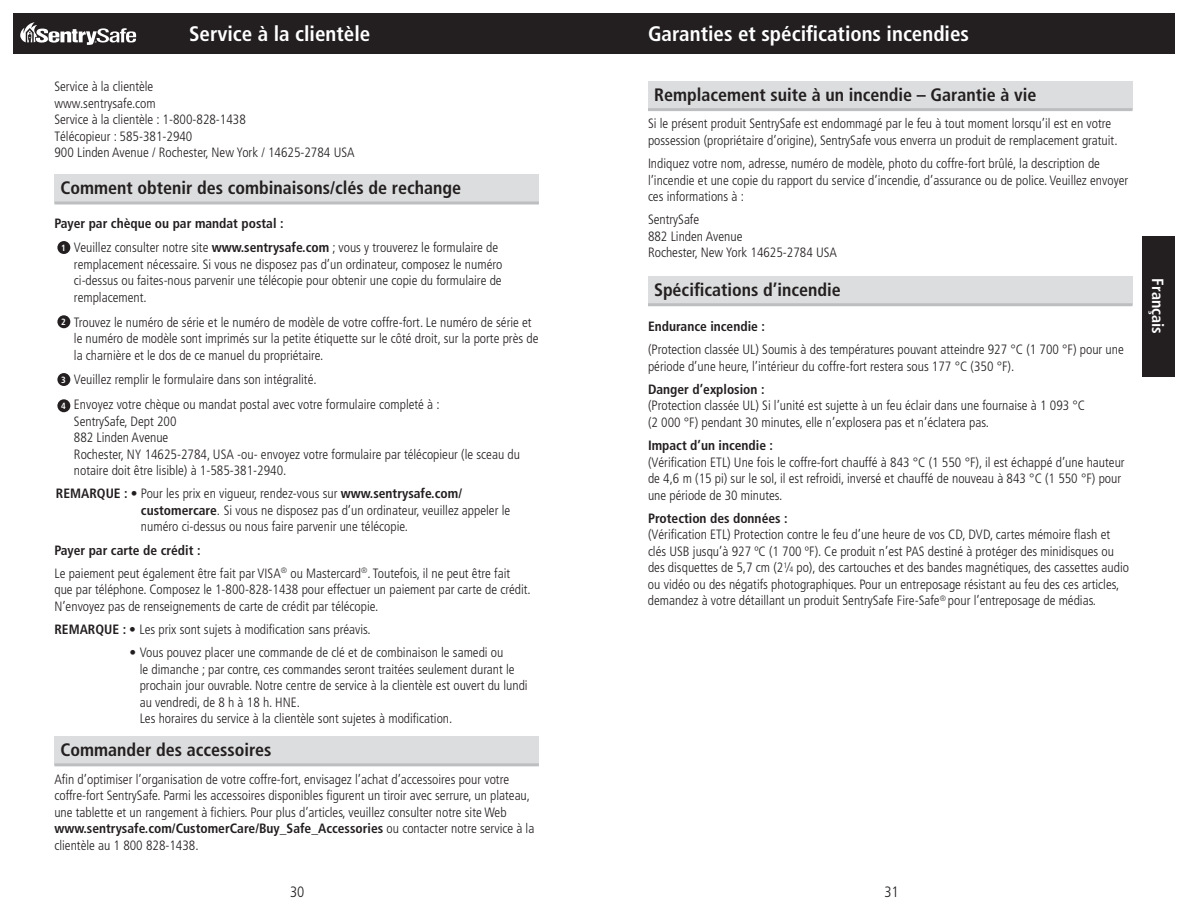
<style>
.page{position:relative;width:1188px;height:918px;background:#fff}
.page>*{position:absolute;margin:0;border:0;box-sizing:border-box;transform-origin:0 0}
.t1{font:700 condensed 21px "Frutiger";color:#fff}
.t2{font:700 condensed 18px "Frutiger";color:#231f20}
.t3{font:700 condensed 16.2px "Frutiger";color:#fff}
.t4{font:300 condensed 15px "Frutiger";color:#231f20}
.t5{font:300 condensed 13.5px/16.5px "Frutiger";color:#231f20}
.t6{font:700 condensed 13.5px "Frutiger";color:#231f20}
.s1{font-weight:700}
.s2{font-weight:700;font-size:9px;color:#fff}
.s3{font-size:7.8px}
</style>
<div class="page">
<div style="left:1142px;top:236px;width:32px;height:140px;background:#231f20"></div>
<div style="left:594px;top:14px;width:580px;height:40px;background:#231f20"></div>
<div style="left:14px;top:14px;width:580px;height:40px;background:#231f20"></div>
<svg style="left:20px;top:22px;width:116px;height:23px"></svg>
<div style="left:54px;top:174px;width:485px;height:29px;background:#dcddde"></div>
<hr style="left:54px;top:201px;width:485px;height:3px;background:#bcbec0">
<div style="left:57px;top:241px;width:13px;height:13px;background:#231f20;border-radius:50%"></div>
<div style="left:57px;top:315px;width:13px;height:13px;background:#231f20;border-radius:50%"></div>
<div style="left:57px;top:373px;width:13px;height:13px;background:#231f20;border-radius:50%"></div>
<div style="left:57px;top:399px;width:13px;height:13px;background:#231f20;border-radius:50%"></div>
<div style="left:54px;top:736px;width:485px;height:29px;background:#dcddde"></div>
<hr style="left:54px;top:763px;width:485px;height:3px;background:#bcbec0">
<div style="left:648px;top:81px;width:484px;height:29px;background:#dcddde"></div>
<hr style="left:648px;top:108px;width:484px;height:3px;background:#bcbec0">
<div style="left:648px;top:276px;width:484px;height:29px;background:#dcddde"></div>
<hr style="left:648px;top:303px;width:484px;height:3px;background:#bcbec0">
<h1 class="t1" style="left:189px;top:22px;width:183px">Service à la clientèle</h1>
<p class="t5" style="left:54px;top:78px;width:302px">Service à la clientèle<br>www.sentrysafe.com<br>Service à la clientèle : 1-800-828-1438<br>Télécopieur : 585-381-2940<br>900 Linden Avenue / Rochester, New York / 14625-2784 USA</p>
<h2 class="t2" style="left:60px;top:177px;width:402px">Comment obtenir des combinaisons/clés de rechange</h2>
<p class="t5" style="left:61px;top:211px;width:439px;line-height:24.8px;text-indent:-7px"><span class="s1">Payer par chèque ou par mandat postal :<br></span><span class="s2">1</span> Veuillez consulter notre site <span class="s1">www.sentrysafe.com</span> ; vous y trouverez le formulaire de</p>
<p class="t5" style="left:74px;top:256px;width:430px;text-align:justify">remplacement nécessaire. Si vous ne disposez pas d’un ordinateur, composez le numéro ci-dessus ou faites-nous parvenir une télécopie pour obtenir une copie du formulaire de remplacement.</p>
<p class="t5" style="left:74px;top:314px;width:466px;text-indent:-13px"><span class="s2">2</span> Trouvez le numéro de série et le numéro de modèle de votre coffre-fort. Le numéro de série et le numéro de modèle sont imprimés sur la petite étiquette sur le côté droit, sur la porte près de la charnière et le dos de ce manuel du propriétaire.</p>
<p class="t5" style="left:61px;top:368px;width:380px;line-height:24.8px"><span class="s2">3</span> Veuillez remplir le formulaire dans son intégralité.<br><span class="s2">4</span> Envoyez votre chèque ou mandat postal avec votre formulaire completé à :</p>
<p class="t5" style="left:74px;top:413px;width:448px">SentrySafe, Dept 200<br>882 Linden Avenue<br>Rochester, NY 14625-2784, USA -ou- envoyez votre formulaire par télécopieur (le sceau du notaire doit être lisible) à 1-585-381-2940.</p>
<p class="t5" style="left:141px;top:486px;width:371px;text-indent:-85px"><span class="s1">REMARQUE : •</span> Pour les prix en vigueur, rendez-vous sur <span class="s1">www.sentrysafe.com/ customercare</span>. Si vous ne disposez pas d’un ordinateur, veuillez appeler le numéro ci-dessus ou nous faire parvenir une télécopie.</p>
<p class="t5" style="left:54px;top:539px;width:457px;line-height:23.2px"><span class="s1">Payer par carte de crédit :<br></span>Le paiement peut également être fait par VISA<sup>®</sup> ou Mastercard<sup>®</sup>. Toutefois, il ne peut être fait</p>
<p class="t5" style="left:54px;top:582px;width:478px">que par téléphone. Composez le 1-800-828-1438 pour effectuer un paiement par carte de crédit.<br>N’envoyez pas de renseignements de carte de crédit par télécopie.</p>
<p class="t5" style="left:54px;top:622px;width:318px"><span class="s1">REMARQUE : •</span> Les prix sont sujets à modification sans préavis.</p>
<p class="t5" style="left:140px;top:645px;width:390px;text-indent:-10px"><span class="s1">•</span> Vous pouvez placer une commande de clé et de combinaison le samedi ou<br>le dimanche ; par contre, ces commandes seront traitées seulement durant le prochain jour ouvrable. Notre centre de service à la clientèle est ouvert du lundi au vendredi, de 8 h à 18 h. HNE.<br>Les horaires du service à la clientèle sont sujetes à modification.</p>
<h2 class="t2" style="left:60px;top:739px;width:213px">Commander des accessoires</h2>
<p class="t5" style="left:54px;top:771px;width:481px">Afin d’optimiser l’organisation de votre coffre-fort, envisagez l’achat d’accessoires pour votre coffre-fort SentrySafe. Parmi les accessoires disponibles figurent un tiroir avec serrure, un plateau, une tablette et un rangement à fichiers. Pour plus d’articles, veuillez consulter notre site Web <span class="s1">www.sentrysafe.com/CustomerCare/Buy_Safe_Accessories</span> ou contacter notre service à la clientèle au 1 800 828-1438.</p>
<h1 class="t1" style="left:648px;top:22px;width:323px">Garanties et spécifications incendies</h1>
<h2 class="t2" style="left:654px;top:84px;width:384px">Remplacement suite à un incendie – Garantie à vie</h2>
<p class="t5" style="left:648px;top:116px;width:471px">Si le présent produit SentrySafe est endommagé par le feu à tout moment lorsqu’il est en votre possession (propriétaire d’origine), SentrySafe vous enverra un produit de remplacement gratuit.</p>
<p class="t5" style="left:648px;top:155px;width:482px">Indiquez votre nom, adresse, numéro de modèle, photo du coffre-fort brûlé, la description de l’incendie et une copie du rapport du service d’incendie, d’assurance ou de police. Veuillez envoyer ces informations à :</p>
<p class="t5" style="left:648px;top:212px;width:191px">SentrySafe<br>882 Linden Avenue<br>Rochester, New York 14625-2784 USA</p>
<h2 class="t2" style="left:654px;top:279px;width:188px">Spécifications d’incendie</h2>
<p class="t6" style="left:648px;top:318px;width:118px">Endurance incendie :</p>
<p class="t5" style="left:648px;top:342px;width:477px">(Protection classée UL) Soumis à des températures pouvant atteindre 927 °C (1 700 °F) pour une période d’une heure, l’intérieur du coffre-fort restera sous 177 °C (350 °F).</p>
<p class="t6" style="left:648px;top:381px;width:118px">Danger d’explosion :</p>
<p class="t5" style="left:648px;top:398px;width:439px">(Protection classée UL) Si l’unité est sujette à un feu éclair dans une fournaise à 1 093 °C (2 000 °F) pendant 30 minutes, elle n’explosera pas et n’éclatera pas.</p>
<p class="t6" style="left:648px;top:438px;width:127px">Impact d’un incendie :</p>
<p class="t5" style="left:648px;top:454px;width:478px">(Vérification ETL) Une fois le coffre-fort chauffé à 843 °C (1 550 °F), il est échappé d’une hauteur de 4,6 m (15 pi) sur le sol, il est refroidi, inversé et chauffé de nouveau à 843 °C (1 550 °F) pour une période de 30 minutes.</p>
<p class="t6" style="left:648px;top:510px;width:141px">Protection des données :</p>
<p class="t5" style="left:648px;top:527px;width:483px">(Vérification ETL) Protection contre le feu d’une heure de vos CD, DVD, cartes mémoire flash et clés USB jusqu’à 927 ºC (1 700 ºF). Ce produit n’est PAS destiné à protéger des minidisques ou des disquettes de 5,7 cm (2<sup>1</sup>⁄<span class="s3">4</span> po), des cartouches et des bandes magnétiques, des cassettes audio ou vidéo ou des négatifs photographiques. Pour un entreposage résistant au feu des ces articles, demandez à votre détaillant un produit SentrySafe Fire-Safe<sup>®</sup> pour l’entreposage de médias.</p>
<p class="t4" style="left:290px;top:883px;width:16px">30</p>
<p class="t4" style="left:884px;top:883px;width:16px">31</p>
<p class="t3" style="left:1167px;top:278px;width:57px;rotate:90deg">Français</p>
</div>
